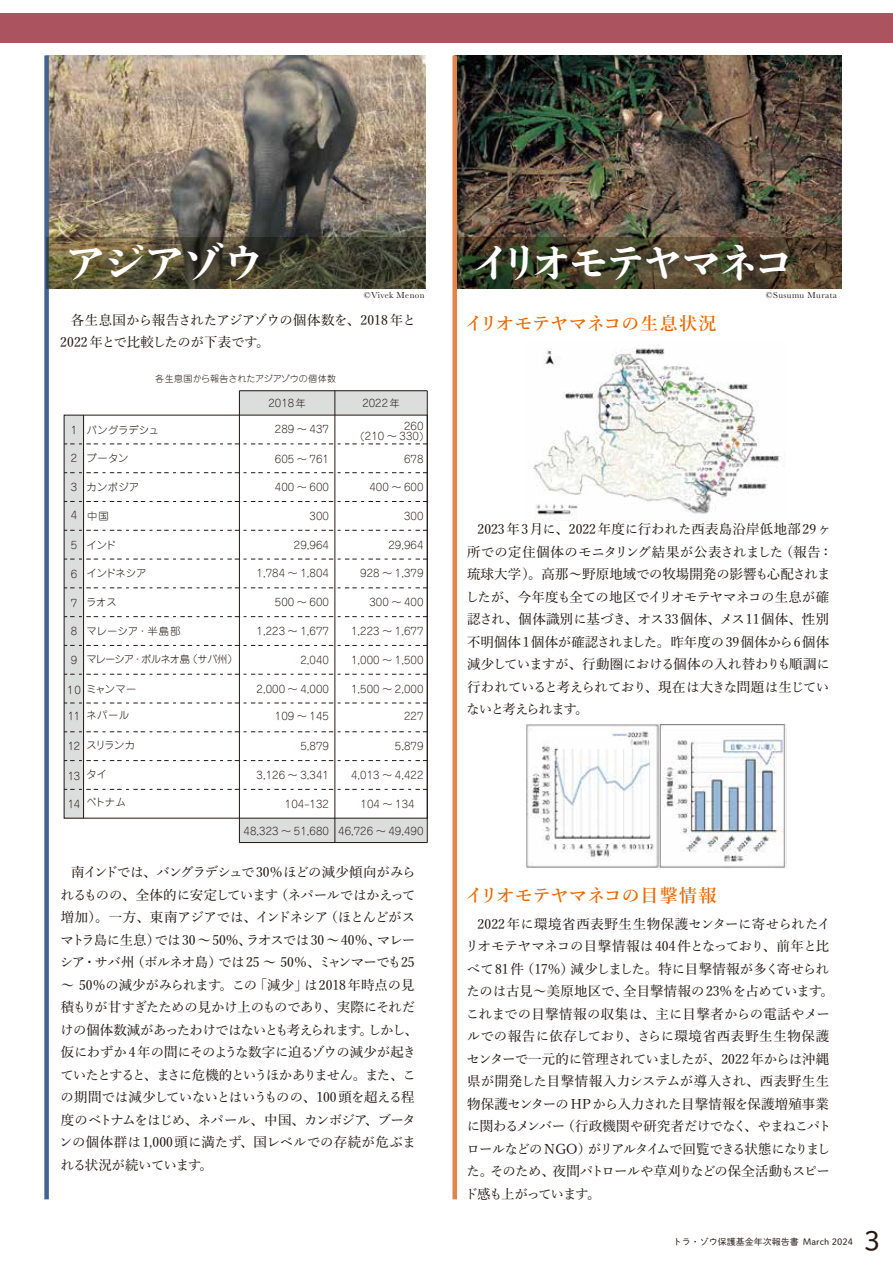
<style>
.page{position:relative;width:893px;height:1263px;background:#fff}
.page>*{position:absolute;margin:0;border:0;box-sizing:border-box;transform-origin:0 0}
.t1{font:800 40.5px "Yu Min";letter-spacing:-.085em;color:#fff}
.t2{font:800 40.5px "Yu Min";letter-spacing:-.085em;color:#fff;scale:1.06 1}
.t3{font:27px "DNP Shuei M Go Std L";color:#221815}
.t4{font:600 18px "Yu Min";letter-spacing:.01em;color:#ec6700}
.t5{font:500 13.5px/22.5px "Yu Min";letter-spacing:-.02em;color:#221815}
.t6{font:500 13.5px/22.5px "Yu Min";letter-spacing:-.045em;color:#221815}
.t7{font:500 13.5px/22.5px "Yu Min";color:#221815}
.t8{font:300 10.35px/10.4px "Jun 101 Pro";color:#221815;text-align:right}
.t9{font:300 10.35px "Jun 101 Pro";letter-spacing:-.06em;color:#221815}
.t10{font:300 10.35px "Jun 101 Pro";letter-spacing:.025em;color:#221815}
.t11{font:9px "Baskerville";letter-spacing:.05em;color:#221815}
.t12{font:300 9px "Jun 101 Pro";letter-spacing:-.005em;color:#221815}
.t13{font:8.85px "DNP Shuei M Go Std L";color:#221815}
</style>
<div class="page">
<img style="left:457px;top:55px;width:384px;height:183px">
<img style="left:49px;top:55px;width:376px;height:183px">
<div style="left:0;top:13px;width:893px;height:30px;background:#ab535f"></div>
<div style="left:44px;top:55px;width:5px;height:1144px;background:#426392"></div>
<svg style="left:47px;top:238px;width:378px;height:51px"></svg>
<svg style="left:457px;top:238px;width:384px;height:51px"></svg>
<div style="left:452px;top:55px;width:5px;height:1144px;background:#e2844a"></div>
<div style="left:239px;top:391px;width:188px;height:24px;background:#dcdddd"></div>
<div style="left:239px;top:818px;width:188px;height:24px;background:#dcdddd"></div>
<div style="left:64px;top:415px;width:20px;height:403px;background:#dcdddd"></div>
<hr style="left:239px;top:391px;width:1px;height:451px;background:#221815">
<hr style="left:83px;top:415px;width:1px;height:403px;background:#221815">
<hr style="left:334px;top:391px;width:1px;height:451px;background:#221815">
<svg style="left:64px;top:443px;width:363px;height:1px"></svg>
<svg style="left:64px;top:472px;width:363px;height:1px"></svg>
<svg style="left:64px;top:501px;width:363px;height:1px"></svg>
<svg style="left:64px;top:530px;width:363px;height:1px"></svg>
<svg style="left:64px;top:559px;width:363px;height:1px"></svg>
<svg style="left:64px;top:587px;width:363px;height:1px"></svg>
<svg style="left:64px;top:616px;width:363px;height:1px"></svg>
<svg style="left:64px;top:645px;width:363px;height:1px"></svg>
<svg style="left:64px;top:674px;width:363px;height:1px"></svg>
<svg style="left:64px;top:703px;width:363px;height:1px"></svg>
<svg style="left:64px;top:731px;width:363px;height:1px"></svg>
<svg style="left:64px;top:760px;width:363px;height:1px"></svg>
<svg style="left:64px;top:789px;width:363px;height:1px"></svg>
<hr style="left:239px;top:842px;width:188px;height:1px;background:#221815">
<hr style="left:427px;top:391px;width:1px;height:451px;background:#221815">
<hr style="left:239px;top:390px;width:188px;height:1px;background:#221815">
<img style="left:533px;top:348px;width:252px;height:173px">
<img style="left:525px;top:724px;width:262px;height:145px">
<h1 class="t2" style="left:64px;top:231px;width:191px">アジアゾウ</h1>
<h1 class="t1" style="left:471px;top:231px;width:324px">イリオモテヤマネコ</h1>
<p class="t11" style="left:364px;top:289px;width:62px">©Vivek Menon</p>
<p class="t5" style="left:60px;top:307px;width:357px;text-indent:11px">各生息国から報告されたアジアゾウの個体数を、2018年と<br>2022 年とで比較したのが下表です。</p>
<h3 class="t4" style="left:465px;top:313px;width:253px">イリオモテヤマネコの生息状況</h3>
<p class="t12" style="left:155px;top:371px;width:182px">各生息国から報告されたアジアゾウの個体数</p>
<p class="t8" style="left:268px;top:396px;width:39px">2018年</p>
<p class="t8" style="left:362px;top:396px;width:39px">2022年</p>
<p class="t11" style="left:766px;top:289px;width:73px">©Susumu Murata</p>
<p class="t8" style="left:71px;top:423px;width:90px">1 バングラデシュ</p>
<p class="t8" style="left:71px;top:452px;width:8px">2</p>
<p class="t8" style="left:71px;top:481px;width:8px">3</p>
<p class="t8" style="left:71px;top:509px;width:8px">4</p>
<p class="t8" style="left:71px;top:539px;width:8px">5</p>
<p class="t8" style="left:71px;top:567px;width:8px">6</p>
<p class="t8" style="left:71px;top:596px;width:8px">7</p>
<p class="t8" style="left:71px;top:624px;width:8px">8</p>
<p class="t8" style="left:71px;top:654px;width:8px">9</p>
<p class="t8" style="left:67px;top:684px;width:15px">10</p>
<p class="t8" style="left:68px;top:710px;width:14px">11</p>
<p class="t8" style="left:68px;top:740px;width:14px">12</p>
<p class="t8" style="left:68px;top:769px;width:14px">13</p>
<p class="t8" style="left:68px;top:797px;width:14px">14</p>
<p class="t8" style="left:87px;top:452px;width:44px">ブータン</p>
<p class="t8" style="left:87px;top:481px;width:54px">カンボジア</p>
<p class="t8" style="left:87px;top:510px;width:23px">中国</p>
<p class="t8" style="left:87px;top:538px;width:31px">インド</p>
<p class="t8" style="left:87px;top:567px;width:61px">インドネシア</p>
<p class="t8" style="left:86px;top:596px;width:32px">ラオス</p>
<p class="t10" style="left:87px;top:623px;width:95px">マレーシア・半島部</p>
<p class="t9" style="left:87px;top:651px;width:153px">マレーシア・ボルネオ島（サバ州）</p>
<p class="t8" style="left:86px;top:683px;width:52px">ミャンマー</p>
<p class="t8" style="left:87px;top:709px;width:44px">ネパール</p>
<p class="t8" style="left:86px;top:738px;width:50px">スリランカ</p>
<p class="t8" style="left:87px;top:768px;width:22px">タイ</p>
<p class="t8" style="left:87px;top:796px;width:41px">ベトナム</p>
<p class="t8" style="left:360px;top:419px;width:65px">260<br>(210 ～ 330)</p>
<p class="t8" style="left:275px;top:423px;width:56px">289 ～ 437</p>
<p class="t8" style="left:275px;top:452px;width:56px">605 ～ 761</p>
<p class="t8" style="left:275px;top:481px;width:56px">400 ～ 600</p>
<p class="t8" style="left:310px;top:510px;width:21px">300</p>
<p class="t8" style="left:294px;top:538px;width:37px">29,964</p>
<p class="t8" style="left:257px;top:567px;width:74px">1,784 ～ 1,804</p>
<p class="t8" style="left:275px;top:596px;width:56px">500 ～ 600</p>
<p class="t8" style="left:257px;top:625px;width:74px">1,223 ～ 1,677</p>
<p class="t8" style="left:300px;top:653px;width:30px">2,040</p>
<p class="t8" style="left:257px;top:683px;width:74px">2,000 ～ 4,000</p>
<p class="t8" style="left:275px;top:710px;width:56px">109 ～ 145</p>
<p class="t8" style="left:300px;top:740px;width:30px">5,879</p>
<p class="t8" style="left:257px;top:769px;width:74px">3,126 ～ 3,341</p>
<p class="t8" style="left:285px;top:797px;width:46px">104‒132</p>
<p class="t8" style="left:404px;top:452px;width:21px">678</p>
<p class="t8" style="left:369px;top:481px;width:56px">400 ～ 600</p>
<p class="t8" style="left:404px;top:510px;width:21px">300</p>
<p class="t8" style="left:388px;top:538px;width:37px">29,964</p>
<p class="t8" style="left:360px;top:567px;width:65px">928 ～ 1,379</p>
<p class="t8" style="left:369px;top:596px;width:56px">300 ～ 400</p>
<p class="t8" style="left:351px;top:625px;width:74px">1,223 ～ 1,677</p>
<p class="t8" style="left:351px;top:653px;width:74px">1,000 ～ 1,500</p>
<p class="t8" style="left:351px;top:683px;width:74px">1,500 ～ 2,000</p>
<p class="t8" style="left:404px;top:710px;width:21px">227</p>
<p class="t8" style="left:395px;top:740px;width:30px">5,879</p>
<p class="t8" style="left:351px;top:769px;width:74px">4,013 ～ 4,422</p>
<p class="t8" style="left:361px;top:797px;width:56px">104 ～ 134</p>
<p class="t8" style="left:244px;top:824px;width:181px">48,323 ～ 51,680 46,726 ～ 49,490</p>
<p class="t6" style="left:59px;top:860px;width:360px;text-indent:12px">南インドでは、バングラデシュで 30％ほどの減少傾向がみられるものの、全体的に安定しています（ネパールではかえって増加）。一方、東南アジアでは、インドネシア（ほとんどがスマトラ島に生息）では 30～ 50%、ラオスでは 30～ 40％、マレーシア・サバ州（ボルネオ島）では 25 ～ 50％、ミャンマーでも25～ 50％の減少がみられます。この「減少」は 2018年時点の見積もりが甘すぎたための見かけ上のものであり、実際にそれだけの個体数減があったわけではないとも考えられます。しかし、仮にわずか 4年の間にそのような数字に迫るゾウの減少が起きていたとすると、まさに危機的というほかありません。また、この期間では減少していないとはいうものの、100 頭を超える程度のベトナムをはじめ、ネパール、中国、カンボジア、ブータンの個体群は1,000頭に満たず、国レベルでの存続が危ぶまれる状況が続いています。</p>
<p class="t7" style="left:465px;top:517px;width:369px;text-indent:12px">2023年 3月に、2022年度に行われた西表島沿岸低地部 29ヶ所での定住個体のモニタリング結果が公表されました（報告：琉球大学 )。高那～野原地域での牧場開発の影響も心配されましたが、今年度も全ての地区でイリオモテヤマネコの生息が確認され、個体識別に基づき、オス33個体、メス11個体、性別不明個体 1個体が確認されました。昨年度の39個体から6個体減少していますが、行動圏における個体の入れ替わりも順調に行われていると考えられており、現在は大きな問題は生じていないと考えられます。</p>
<h3 class="t4" style="left:465px;top:885px;width:252px">イリオモテヤマネコの目撃情報</h3>
<p class="t5" style="left:465px;top:911px;width:371px;text-indent:13px">2022年に環境省西表野生生物保護センターに寄せられたイリオモテヤマネコの目撃情報は 404件となっており、前年と比べて81件（17%）減少しました。特に目撃情報が多く寄せられたのは古見～美原地区で、全目撃情報の 23%を占めています。これまでの目撃情報の収集は、主に目撃者からの電話やメールでの報告に依存しており、さらに環境省西表野生生物保護センターで一元的に管理されていましたが、2022年からは沖縄県が開発した目撃情報入力システムが導入され、西表野生生物保護センターのHPから入力された目撃情報を保護増殖事業に関わるメンバー（行政機関や研究者だけでなく、やまねこパトロールなどの NGO）がリアルタイムで回覧できる状態になりました。そのため、夜間パトロールや草刈りなどの保全活動もスピード感も上がっています。</p>
<p class="t13" style="left:673px;top:1235px;width:182px">トラ・ゾウ保護基金年次報告書 March 2024</p>
<h2 class="t3" style="left:864px;top:1221px;width:17px">3</h2>
</div>
